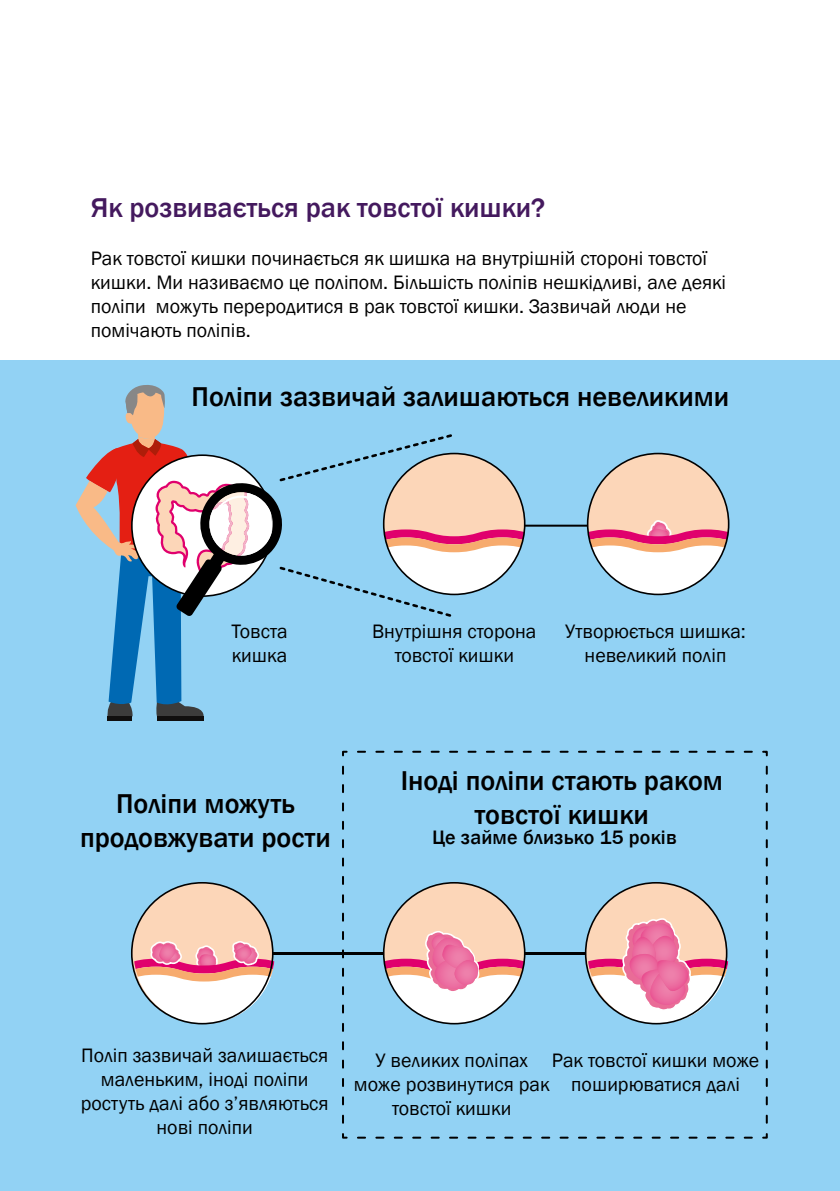
<style>
.page{position:relative;width:840px;height:1191px;background:#fff}
.page>*{position:absolute;margin:0;border:0;box-sizing:border-box;transform-origin:0 0}
.t1{font:500 28px/34px "Franklin Gothic";color:#000;text-align:center}
.H2_Alineakop_vergroo{font:500 28px "Franklin Gothic";color:#44195e}
.P_-_tekst{font:20px/24px "Franklin Gothic";color:#000;text-align:center}
.P_Broodtekst-sans_10{font:20px/24px "Franklin Gothic";color:#000}
.t2{font:500 20px "Franklin Gothic";letter-spacing:.01em;color:#000}
</style>
<div class="page">
<div style="left:0;top:361px;width:839px;height:830px;background:#92d2f4"></div>
<hr style="left:107px;top:716px;width:25px;height:4px;background:#100f0e">
<hr style="left:157px;top:716px;width:46px;height:4px;background:#100f0e">
<svg style="left:342px;top:1133px;width:409px;height:6px"></svg>
<svg style="left:341px;top:750px;width:7px;height:372px"></svg>
<svg style="left:358px;top:750px;width:410px;height:7px"></svg>
<svg style="left:762px;top:766px;width:6px;height:373px"></svg>
<hr style="left:522px;top:524px;width:69px;height:2px;background:#000">
<hr style="left:264px;top:952px;width:347px;height:2px;background:#000">
<div style="left:132px;top:882px;width:140px;height:141px;background:#fcd6b8;border-radius:50%"></div>
<svg style="left:134px;top:940px;width:140px;height:83px"></svg>
<div style="left:585px;top:882px;width:141px;height:141px;background:#fcd6b8;border-radius:50%"></div>
<svg style="left:587px;top:916px;width:141px;height:107px"></svg>
<svg style="left:382px;top:882px;width:143px;height:142px"></svg>
<div style="left:587px;top:453px;width:141px;height:141px;background:#fcd6b8;border-radius:50%"></div>
<svg style="left:589px;top:520px;width:139px;height:74px"></svg>
<svg style="left:76px;top:385px;width:448px;height:331px"></svg>
<h2 class="H2_Alineakop_vergroo" style="left:91px;top:190px;width:456px">Як розвивається рак товстої кишки?</h2>
<p class="P_Broodtekst-sans_10" style="left:91px;top:247px;width:636px">Рак товстої кишки починається як шишка на внутрішній стороні товстої кишки. Ми називаємо це поліпом. Більшість поліпів нешкідливі, але деякі поліпи можуть переродитися в рак товстої кишки. Зазвичай люди не помічають поліпів.</p>
<h3 class="t1" style="left:191px;top:380px;width:539px">Поліпи зазвичай залишаються невеликими</h3>
<p class="P_-_tekst" style="left:231px;top:619px;width:58px;text-align:left">Товста кишка</p>
<p class="P_-_tekst" style="left:372px;top:619px;width:166px">Внутрішня сторона товстої кишки</p>
<p class="P_-_tekst" style="left:564px;top:619px;width:182px">Утворюється шишка: невеликий поліп</p>
<h3 class="t1" style="left:80px;top:786px;width:252px">Поліпи можуть продовжувати рости</h3>
<h3 class="t1" style="left:400px;top:764px;width:323px">Іноді поліпи стають раком товстої кишки</h3>
<h3 class="t2" style="left:432px;top:825px;width:246px">Це займе близько 15 років</h3>
<p class="P_-_tekst" style="left:81px;top:1043px;width:249px">Поліп зазвичай залишається маленьким, іноді поліпи ростуть далі або з’являються нові поліпи</p>
<p class="P_-_tekst" style="left:354px;top:1049px;width:197px">У великих поліпах може розвинутися рак товстої кишки</p>
<p class="P_-_tekst" style="left:551px;top:1049px;width:209px">Рак товстої кишки може поширюватися далі</p>
</div>
